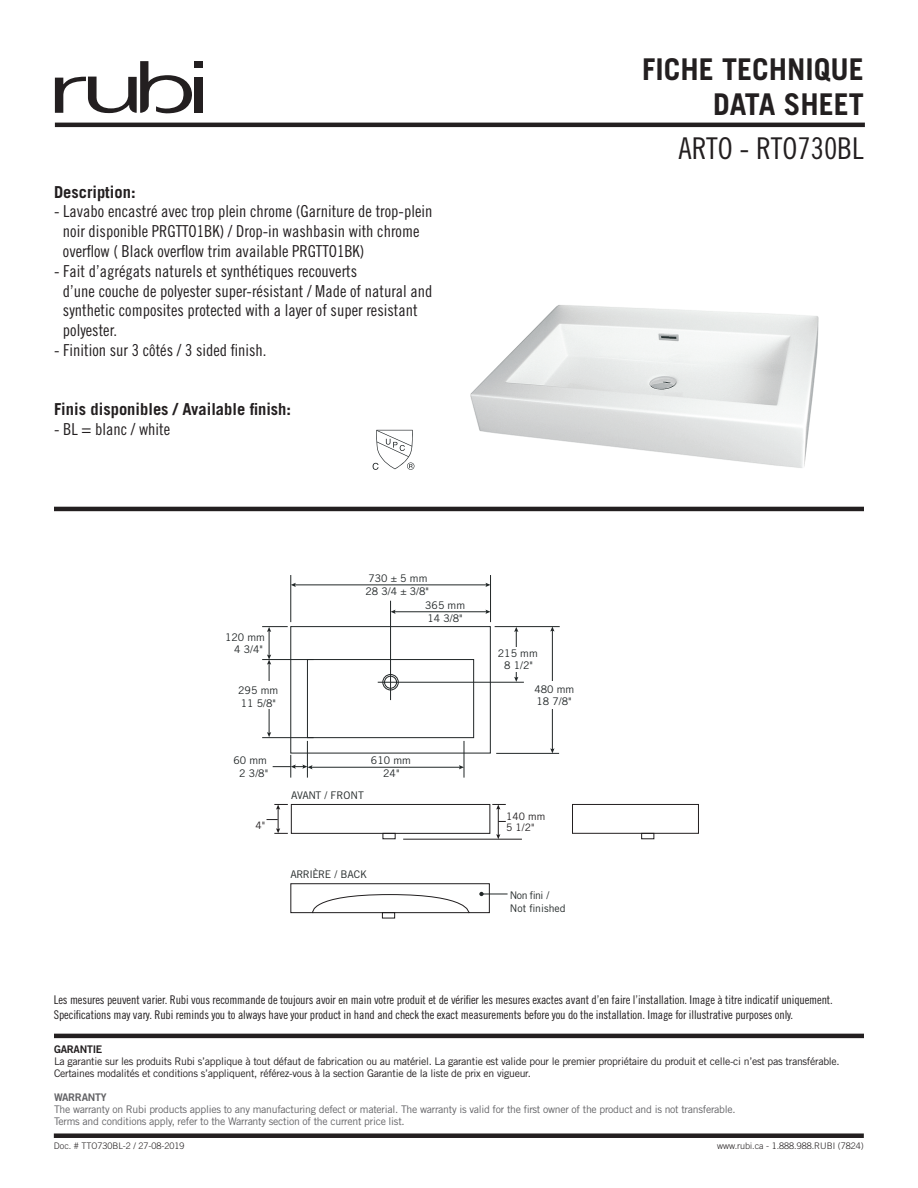
<style>
.page{position:relative;width:918px;height:1188px;background:#fff}
.page>*{position:absolute;margin:0;border:0;box-sizing:border-box;transform-origin:0 0}
.t1{font:700 30px/34.5px "Trade Gothic LT Std";color:#231f20;text-align:right}
.t2{font:30px "Trade Gothic LT Std Cn 18";color:#231f20}
.t3{font:16.5px/19.8px "Trade Gothic LT Std Cn 18";color:#231f20}
.t4{font:700 16.5px "Trade Gothic LT Std";color:#231f20}
.t5{font:12px/14.4px "Trade Gothic LT Std Cn 18";letter-spacing:-.01em;color:#231f20}
.t6{font:10.5px/12px "Trade Gothic LT Std";letter-spacing:-.025em;color:#231f20}
.t7{font:10.5px/12px "Trade Gothic LT Std";letter-spacing:-.025em;color:#636366}
.t8{font:10.5px/12.6px "Trade Gothic LT Std";color:#212627}
.t9{font:10.5px/12.6px "Trade Gothic LT Std";color:#212727}
.t10{font:10.5px "Trade Gothic LT Std";letter-spacing:-.05em;color:#212727}
.t11{font:10.5px "Trade Gothic LT Std";letter-spacing:-.025em;color:#212727}
.t12{font:10.5px "Trade Gothic LT Std Bd 2";letter-spacing:-.025em;color:#231f20}
.t13{font:10.5px "Trade Gothic LT Std Bd 2";letter-spacing:-.025em;color:#636366}
.t14{font:10.2px "Trade Gothic LT Std";color:#201d1e}
.t15{font:300 9px "Trade Gothic LT Std";color:#231f20}
</style>
<div class="page">
<div style="left:54px;top:1133px;width:810px;height:5px;background:#231f20"></div>
<hr style="left:55px;top:123px;width:810px;height:4px;background:#231f20">
<div style="left:194px;top:77px;width:8px;height:36px;background:#231f20"></div>
<div style="left:194px;top:61px;width:8px;height:7px;background:#231f20"></div>
<svg style="left:55px;top:61px;width:137px;height:53px"></svg>
<hr style="left:54px;top:507px;width:810px;height:4px;background:#231f20">
<img style="left:470px;top:305px;width:349px;height:163px">
<hr style="left:294px;top:585px;width:193px;height:1px;background:#212727">
<svg style="left:291px;top:583px;width:5px;height:4px"></svg>
<svg style="left:486px;top:583px;width:4px;height:4px"></svg>
<hr style="left:394px;top:611px;width:93px;height:1px;background:#212727">
<svg style="left:391px;top:610px;width:5px;height:4px"></svg>
<svg style="left:486px;top:610px;width:4px;height:4px"></svg>
<hr style="left:311px;top:767px;width:150px;height:1px;background:#212727">
<svg style="left:459px;top:765px;width:5px;height:4px"></svg>
<hr style="left:290px;top:575px;width:1px;height:47px;background:#212727">
<hr style="left:490px;top:575px;width:1px;height:47px;background:#212727">
<hr style="left:495px;top:626px;width:65px;height:1px;background:#212727">
<hr style="left:552px;top:630px;width:1px;height:120px;background:#212627">
<svg style="left:550px;top:748px;width:5px;height:5px"></svg>
<svg style="left:550px;top:626px;width:5px;height:6px"></svg>
<svg style="left:273px;top:755px;width:40px;height:23px"></svg>
<hr style="left:262px;top:659px;width:52px;height:1px;background:#212627">
<hr style="left:262px;top:737px;width:52px;height:1px;background:#212627">
<hr style="left:496px;top:753px;width:63px;height:1px;background:#212627">
<hr style="left:516px;top:630px;width:1px;height:48px;background:#212627">
<svg style="left:514px;top:627px;width:4px;height:5px"></svg>
<svg style="left:514px;top:677px;width:4px;height:5px"></svg>
<hr style="left:269px;top:663px;width:1px;height:71px;background:#212627">
<svg style="left:267px;top:732px;width:4px;height:5px"></svg>
<svg style="left:262px;top:626px;width:26px;height:39px"></svg>
<div style="left:384px;top:676px;width:13px;height:13px;border:1px solid #212627;border-radius:50%"></div>
<div style="left:382px;top:674px;width:17px;height:16px;border:1px solid #212627;border-radius:50%"></div>
<hr style="left:378px;top:682px;width:146px;height:1px;background:#212627">
<hr style="left:390px;top:601px;width:1px;height:99px;background:#212627">
<div style="left:290px;top:626px;width:201px;height:127px;border:1px solid #212627"></div>
<div style="left:307px;top:659px;width:167px;height:79px;border:1px solid #212627"></div>
<hr style="left:307px;top:741px;width:1px;height:37px;background:#212727">
<hr style="left:464px;top:741px;width:1px;height:37px;background:#212727">
<hr style="left:514px;top:647px;width:4px;height:24px;background:#fff">
<div style="left:550px;top:681px;width:6px;height:28px;background:#fff"></div>
<div style="left:266px;top:681px;width:6px;height:28px;background:#fff"></div>
<div style="left:572px;top:804px;width:127px;height:30px;border:1px solid #231f20"></div>
<svg style="left:267px;top:804px;width:387px;height:115px"></svg>
<hr style="left:54px;top:1034px;width:810px;height:4px;background:#231f20">
<svg style="left:373px;top:430px;width:41px;height:40px"></svg>
<p class="t4" style="left:54px;top:182px;width:83px">Description:</p>
<p class="t3" style="left:63px;top:202px;width:371px;text-indent:-9px">- Lavabo encastré avec trop plein chrome (Garniture de trop-plein noir disponible PRGTTO1BK) / Drop-in washbasin with chrome overflow ( Black overflow trim available PRGTTO1BK)</p>
<p class="t3" style="left:63px;top:261px;width:371px;text-indent:-9px">- Fait d’agrégats naturels et synthétiques recouverts<br>d’une couche de polyester super-résistant / Made of natural and synthetic composites protected with a layer of super resistant polyester.</p>
<p class="t3" style="left:54px;top:340px;width:214px">- Finition sur 3 côtés / 3 sided finish.</p>
<p class="t4" style="left:54px;top:399px;width:239px">Finis disponibles / Available finish:</p>
<p class="t3" style="left:54px;top:419px;width:118px">- BL = blanc / white</p>
<p class="t8" style="left:225px;top:631px;width:41px;line-height:11.9px;text-align:right">120 mm<br>4 3/4"</p>
<p class="t8" style="left:238px;top:684px;width:41px">295 mm<br>11 5/8"</p>
<p class="t8" style="left:365px;top:572px;width:65px">730 ± 5 mm<br>28 3/4 ± 3/8"</p>
<p class="t8" style="left:425px;top:599px;width:41px">365 mm<br>14 3/8"</p>
<p class="t8" style="left:234px;top:754px;width:36px;text-align:center">60 mm<br>2 3/8"</p>
<p class="t8" style="left:371px;top:754px;width:41px;text-align:center">610 mm<br>24"</p>
<p class="t11" style="left:291px;top:789px;width:74px">AVANT / FRONT</p>
<p class="t8" style="left:498px;top:647px;width:41px;line-height:11.9px;text-align:center">215 mm<br>8 1/2"</p>
<p class="t8" style="left:534px;top:683px;width:41px;line-height:11.9px">480 mm<br>18 7/8"</p>
<p class="t14" style="left:506px;top:810px;width:40px">140 mm</p>
<p class="t14" style="left:256px;top:819px;width:11px">4"</p>
<p class="t14" style="left:506px;top:822px;width:30px">5 1/2"</p>
<p class="t10" style="left:291px;top:868px;width:78px">ARRIÈRE / BACK</p>
<p class="t9" style="left:510px;top:889px;width:57px">Non fini /<br>Not finished</p>
<h1 class="t1" style="left:642px;top:52px;width:223px">FICHE TECHNIQUE<br>DATA SHEET</h1>
<h1 class="t2" style="left:678px;top:130px;width:187px">ARTO - RTO730BL</h1>
<p class="t5" style="left:54px;top:993px;width:780px">Les mesures peuvent varier. Rubi vous recommande de toujours avoir en main votre produit et de vérifier les mesures exactes avant d’en faire l’installation. Image à titre indicatif uniquement.<br>Specifications may vary. Rubi reminds you to always have your product in hand and check the exact measurements before you do the installation. Image for illustrative purposes only.</p>
<p class="t12" style="left:54px;top:1043px;width:50px">GARANTIE</p>
<p class="t6" style="left:54px;top:1055px;width:787px">La garantie sur les produits Rubi s’applique à tout défaut de fabrication ou au matériel. La garantie est valide pour le premier propriétaire du produit et celle-ci n’est pas transférable.<br>Certaines modalités et conditions s’appliquent, référez-vous à la section Garantie de la liste de prix en vigueur.</p>
<p class="t13" style="left:54px;top:1091px;width:54px">WARRANTY</p>
<p class="t7" style="left:54px;top:1103px;width:683px">The warranty on Rubi products applies to any manufacturing defect or material. The warranty is valid for the first owner of the product and is not transferable.<br>Terms and conditions apply, refer to the Warranty section of the current price list.</p>
<p class="t15" style="left:54px;top:1141px;width:132px">Doc. # TTO730BL-2 / 27-08-2019</p>
<p class="t15" style="left:717px;top:1141px;width:148px">www.rubi.ca - 1.888.988.RUBI (7824)</p>
</div>
